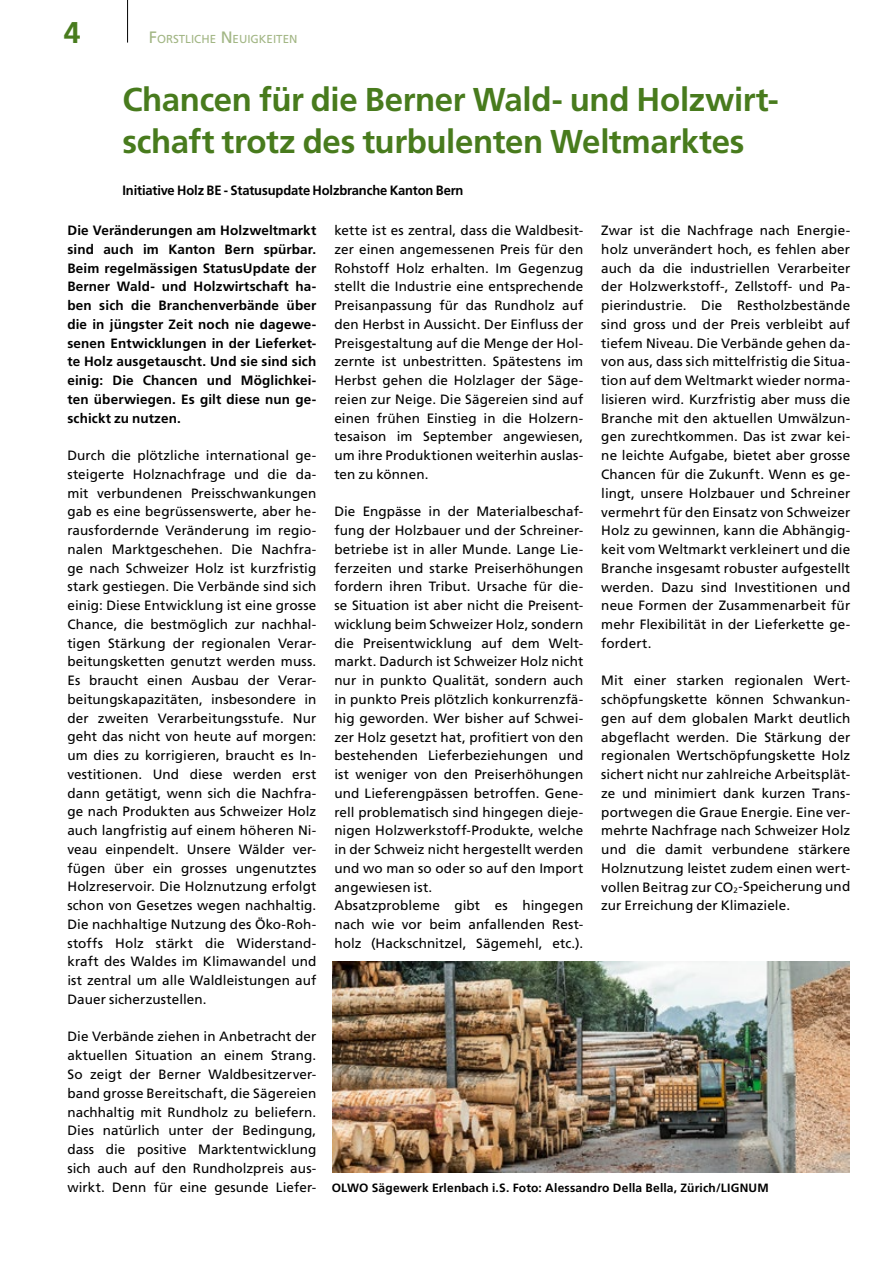
<style>
.page{position:relative;width:893px;height:1263px;background:#fff}
.page>*{position:absolute;margin:0;border:0;box-sizing:border-box;transform-origin:0 0}
.t1{font:700 33px/42px "Frutiger";letter-spacing:-.01em;color:#487b1d}
.t2{font:700 30px "Frutiger";color:#487b1d}
.t3{font:13.5px/18.8px "Frutiger";letter-spacing:.01em;color:#000;text-align:justify}
.t4{font:700 13.5px/18.8px "Frutiger";color:#000;text-align:justify}
.t5{font:700 13.5px "Frutiger";color:#000;scale:.96 1}
.t6{font:700 12px "Frutiger";letter-spacing:.015em;color:#000}
.t7{font:11.55px "Frutiger";color:#a2b684}
.s1{font-size:16.5px}
</style>
<div class="page">
<hr style="left:127px;top:0;width:1px;height:43px;background:#000">
<img style="left:332px;top:962px;width:518px;height:211px">
<h2 class="t2" style="left:64px;top:14px;width:18px">4</h2>
<p class="t7" style="left:149px;top:32px;width:148px"><span class="s1">F</span>ORSTLICHE <span class="s1">N</span>EUIGKEITEN</p>
<h1 class="t1" style="left:122px;top:78px;width:658px">Chancen für die Berner Wald- und Holzwirt&shy;schaft trotz des turbulenten Weltmarktes</h1>
<p class="t5" style="left:122px;top:182px;width:357px">Initiative Holz BE - Statusupdate Holzbranche Kanton Bern</p>
<p class="t4" style="left:67px;top:221px;width:250px">Die Veränderungen am Holzweltmarkt sind auch im Kanton Bern spürbar.<br>Beim regelmässigen StatusUpdate der Berner Wald- und Holzwirtschaft ha&shy;ben sich die Branchenverbände über die in jüngster Zeit noch nie dagewe&shy;senen Entwicklungen in der Lieferket&shy;te Holz ausgetauscht. Und sie sind sich einig: Die Chancen und Möglichkei&shy;ten überwiegen. Es gilt diese nun ge&shy;schickt zu nutzen.</p>
<p class="t3" style="left:67px;top:446px;width:250px">Durch die plötzliche international ge&shy;steigerte Holznachfrage und die da&shy;mit verbundenen Preisschwankungen gab es eine begrüssenswerte, aber he&shy;rausfordernde Veränderung im regio&shy;nalen Marktgeschehen. Die Nachfra&shy;ge nach Schweizer Holz ist kurzfristig stark gestiegen. Die Verbände sind sich einig: Diese Entwicklung ist eine grosse Chance, die bestmöglich zur nachhal&shy;tigen Stärkung der regionalen Verar&shy;beitungsketten genutzt werden muss.<br>Es braucht einen Ausbau der Verar&shy;beitungskapazitäten, insbesondere in der zweiten Verarbeitungsstufe. Nur geht das nicht von heute auf morgen: um dies zu korrigieren, braucht es In&shy;vestitionen. Und diese werden erst dann getätigt, wenn sich die Nachfra&shy;ge nach Produkten aus Schweizer Holz auch langfristig auf einem höheren Ni&shy;veau einpendelt. Unsere Wälder ver&shy;fügen über ein grosses ungenutztes Holzreservoir. Die Holznutzung erfolgt schon von Gesetzes wegen nachhaltig.<br>Die nachhaltige Nutzung des Öko-Roh&shy;stoffs Holz stärkt die Widerstand&shy;kraft des Waldes im Klimawandel und ist zentral um alle Waldleistungen auf Dauer sicherzustellen.</p>
<p class="t3" style="left:67px;top:1027px;width:250px">Die Verbände ziehen in Anbetracht der aktuellen Situation an einem Strang.<br>So zeigt der Berner Waldbesitzerver&shy;band grosse Bereitschaft, die Sägereien nachhaltig mit Rundholz zu beliefern.<br>Dies natürlich unter der Bedingung, dass die positive Marktentwicklung sich auch auf den Rundholzpreis aus&shy;wirkt. Denn für eine gesunde Liefer-</p>
<p class="t3" style="left:334px;top:221px;width:250px">kette ist es zentral, dass die Waldbesit&shy;zer einen angemessenen Preis für den Rohstoff Holz erhalten. Im Gegenzug stellt die Industrie eine entsprechende Preisanpassung für das Rundholz auf den Herbst in Aussicht. Der Einfluss der Preisgestaltung auf die Menge der Hol&shy;zernte ist unbestritten. Spätestens im Herbst gehen die Holzlager der Säge&shy;reien zur Neige. Die Sägereien sind auf einen frühen Einstieg in die Holzern&shy;tesaison im September angewiesen, um ihre Produktionen weiterhin auslas&shy;ten zu können.</p>
<p class="t3" style="left:334px;top:502px;width:250px;text-align:left">Die Engpässe in der Materialbeschaf&shy;fung der Holzbauer und der Schreiner&shy;betriebe ist in aller Munde. Lange Lie&shy;ferzeiten und starke Preiserhöhungen fordern ihren Tribut. Ursache für die&shy;se Situation ist aber nicht die Preisent&shy;wicklung beim Schweizer Holz, sondern die Preisentwicklung auf dem Welt&shy;markt. Dadurch ist Schweizer Holz nicht nur in punkto Qualität, sondern auch in punkto Preis plötzlich konkurrenzfä&shy;hig geworden. Wer bisher auf Schwei&shy;zer Holz gesetzt hat, profitiert von den bestehenden Lieferbeziehungen und ist weniger von den Preiserhöhungen und Lieferengpässen betroffen. Gene&shy;rell problematisch sind hingegen dieje&shy;nigen Holzwerkstoff-Produkte, welche in der Schweiz nicht hergestellt werden und wo man so oder so auf den Import angewiesen ist.<br>Absatzprobleme gibt es hingegen nach wie vor beim anfallenden Rest&shy;holz (Hackschnitzel, Sägemehl, etc.).</p>
<p class="t3" style="left:601px;top:221px;width:250px">Zwar ist die Nachfrage nach Energie&shy;holz unverändert hoch, es fehlen aber auch da die industriellen Verarbeiter der Holzwerkstoff-, Zellstoff- und Pa&shy;pierindustrie. Die Restholzbestände sind gross und der Preis verbleibt auf tiefem Niveau. Die Verbände gehen da&shy;von aus, dass sich mittelfristig die Situa&shy;tion auf dem Weltmarkt wieder norma&shy;lisieren wird. Kurzfristig aber muss die Branche mit den aktuellen Umwälzun&shy;gen zurechtkommen. Das ist zwar kei&shy;ne leichte Aufgabe, bietet aber grosse Chancen für die Zukunft. Wenn es ge&shy;lingt, unsere Holzbauer und Schreiner vermehrt für den Einsatz von Schweizer Holz zu gewinnen, kann die Abhängig&shy;keit vom Weltmarkt verkleinert und die Branche insgesamt robuster aufgestellt werden. Dazu sind Investitionen und neue Formen der Zusammenarbeit für mehr Flexibilität in der Lieferkette ge&shy;fordert.</p>
<p class="t3" style="left:601px;top:671px;width:250px">Mit einer starken regionalen Wert&shy;schöpfungskette können Schwankun&shy;gen auf dem globalen Markt deutlich abgeflacht werden. Die Stärkung der regionalen Wertschöpfungskette Holz sichert nicht nur zahlreiche Arbeitsplät&shy;ze und minimiert dank kurzen Trans&shy;portwegen die Graue Energie. Eine ver&shy;mehrte Nachfrage nach Schweizer Holz und die damit verbundene stärkere Holznutzung leistet zudem einen wert&shy;vollen Beitrag zur CO<sub>2</sub>-Speicherung und zur Erreichung der Klimaziele.</p>
<p class="t6" style="left:332px;top:1180px;width:439px">OLWO Sägewerk Erlenbach i.S. Foto: Alessandro Della Bella, Zürich/LIGNUM</p>
</div>
